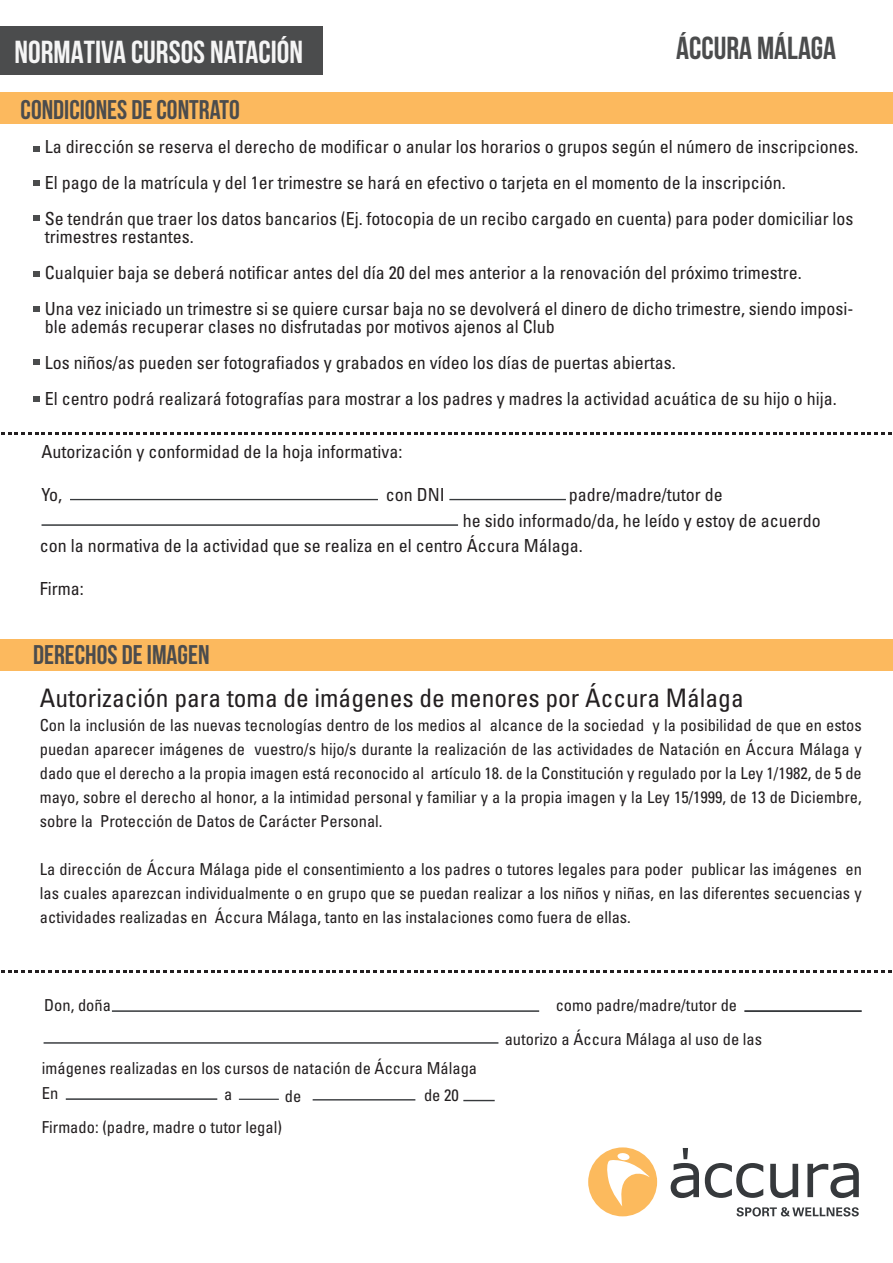
<style>
.page{position:relative;width:893px;height:1263px;background:#fff}
.page>*{position:absolute;margin:0;border:0;box-sizing:border-box;transform-origin:0 0}
.t1{font:700 31.8px "Bebas Neue";color:#f5f5f5}
.t2{font:700 31.8px "Bebas Neue";color:#4b4c4d}
.t3{font:700 27px "Bebas Neue";color:#4b4c4d}
.t4{font:condensed 25.5px "Univers";color:#231f20}
.t5{font:condensed 18px/36px "Univers";color:#231f20}
.t6{font:condensed 16.5px/24px "Univers";color:#231f20;text-align:justify}
</style>
<div class="page">
<div style="left:588px;top:1147px;width:69px;height:69px;background:#fcba5d;border-radius:50%"></div>
<svg style="left:607px;top:1153px;width:43px;height:53px"></svg>
<svg style="left:737px;top:1207px;width:122px;height:9px"></svg>
<svg style="left:671px;top:1148px;width:188px;height:50px"></svg>
<div style="left:0;top:26px;width:323px;height:48px;background:#4b4c4d"></div>
<div style="left:0;top:93px;width:893px;height:31px;background:#fcb95e"></div>
<div style="left:0;top:639px;width:893px;height:31px;background:#fcb95e"></div>
<hr style="left:70px;top:499px;width:308px;height:1px;background:#36393c">
<hr style="left:112px;top:1010px;width:427px;height:2px;background:#36393c">
<hr style="left:66px;top:1098px;width:151px;height:2px;background:#36393c">
<hr style="left:239px;top:1099px;width:40px;height:1px;background:#36393c">
<hr style="left:313px;top:1099px;width:102px;height:1px;background:#36393c">
<hr style="left:463px;top:1100px;width:32px;height:1px;background:#36393c">
<hr style="left:44px;top:1042px;width:454px;height:2px;background:#36393c">
<hr style="left:744px;top:1010px;width:118px;height:2px;background:#36393c">
<hr style="left:42px;top:524px;width:416px;height:2px;background:#36393c">
<hr style="left:449px;top:499px;width:117px;height:1px;background:#36393c">
<svg style="left:1px;top:970px;width:890px;height:2px"></svg>
<svg style="left:1px;top:433px;width:890px;height:2px"></svg>
<svg style="left:33px;top:146px;width:6px;height:6px"></svg>
<svg style="left:33px;top:181px;width:6px;height:5px"></svg>
<svg style="left:33px;top:216px;width:6px;height:5px"></svg>
<svg style="left:33px;top:271px;width:6px;height:5px"></svg>
<svg style="left:33px;top:306px;width:6px;height:6px"></svg>
<svg style="left:33px;top:359px;width:6px;height:5px"></svg>
<svg style="left:33px;top:396px;width:6px;height:6px"></svg>
<h1 class="t1" style="left:15px;top:34px;width:290px">NORMATIVA CURSOS NATACIÓN</h1>
<h2 class="t3" style="left:21px;top:95px;width:221px">CONDICIONES DE CONTRATO</h2>
<h1 class="t2" style="left:676px;top:30px;width:162px">ÁCCURA MÁLAGA</h1>
<p class="t5" style="left:45px;top:128px;width:815px">La dirección se reserva el derecho de modificar o anular los horarios o grupos según el número de inscripciones.<br>El pago de la matrícula y del 1er trimestre se hará en efectivo o tarjeta en el momento de la inscripción.<br>Se tendrán que traer los datos bancarios (Ej. fotocopia de un recibo cargado en cuenta) para poder domiciliar los</p>
<p class="t5" style="left:45px;top:218px;width:810px">trimestres restantes.<br>Cualquier baja se deberá notificar antes del día 20 del mes anterior a la renovación del próximo trimestre.<br>Una vez iniciado un trimestre si se quiere cursar baja no se devolverá el dinero de dicho trimestre, siendo imposi-</p>
<p class="t5" style="left:45px;top:308px;width:793px">ble además recuperar clases no disfrutadas por motivos ajenos al Club<br>Los niños/as pueden ser fotografiados y grabados en vídeo los días de puertas abiertas.<br>El centro podrá realizará fotografías para mostrar a los padres y madres la actividad acuática de su hijo o hija.</p>
<p class="t5" style="left:42px;top:433px;width:362px">Autorización y conformidad de la hoja informativa:</p>
<p class="t5" style="left:42px;top:476px;width:22px">Yo,</p>
<p class="t5" style="left:386px;top:476px;width:61px">con DNI</p>
<p class="t5" style="left:463px;top:481px;width:359px;line-height:26.4px;text-align:center">padre/madre/tutor de<br>he sido informado/da, he leído y estoy de acuerdo</p>
<p class="t5" style="left:40px;top:527px;width:544px">con la normativa de la actividad que se realiza en el centro Áccura Málaga.</p>
<p class="t5" style="left:40px;top:570px;width:45px">Firma:</p>
<h2 class="t3" style="left:33px;top:640px;width:178px">DERECHOS DE IMAGEN</h2>
<h3 class="t4" style="left:40px;top:682px;width:705px">Autorización para toma de imágenes de menores por Áccura Málaga</h3>
<p class="t6" style="left:40px;top:713px;width:824px">Con la inclusión de las nuevas tecnologías dentro de los medios al alcance de la sociedad y la posibilidad de que en estos puedan aparecer imágenes de vuestro/s hijo/s durante la realización de las actividades de Natación en Áccura Málaga y dado que el derecho a la propia imagen está reconocido al artículo 18. de la Constitución y regulado por la Ley 1/1982, de 5 de mayo, sobre el derecho al honor, a la intimidad personal y familiar y a la propia imagen y la Ley 15/1999, de 13 de Diciembre, sobre la Protección de Datos de Carácter Personal.</p>
<p class="t6" style="left:40px;top:857px;width:824px">La dirección de Áccura Málaga pide el consentimiento a los padres o tutores legales para poder publicar las imágenes en las cuales aparezcan individualmente o en grupo que se puedan realizar a los niños y niñas, en las diferentes secuencias y actividades realizadas en Áccura Málaga, tanto en las instalaciones como fuera de ellas.</p>
<p class="t6" style="left:44px;top:993px;width:68px">Don, doña</p>
<p class="t6" style="left:42px;top:1056px;width:437px">imágenes realizadas en los cursos de natación de Áccura Málaga</p>
<p class="t6" style="left:42px;top:1076px;width:242px;line-height:34px">En<br>Firmado: (padre, madre o tutor legal)</p>
<p class="t6" style="left:224px;top:1082px;width:10px">a</p>
<p class="t6" style="left:285px;top:1084px;width:18px">de</p>
<p class="t6" style="left:424px;top:1083px;width:36px">de 20</p>
<p class="t6" style="left:505px;top:988px;width:259px;line-height:34px;text-indent:51px">como padre/madre/tutor de autorizo a Áccura Málaga al uso de las</p>
</div>
